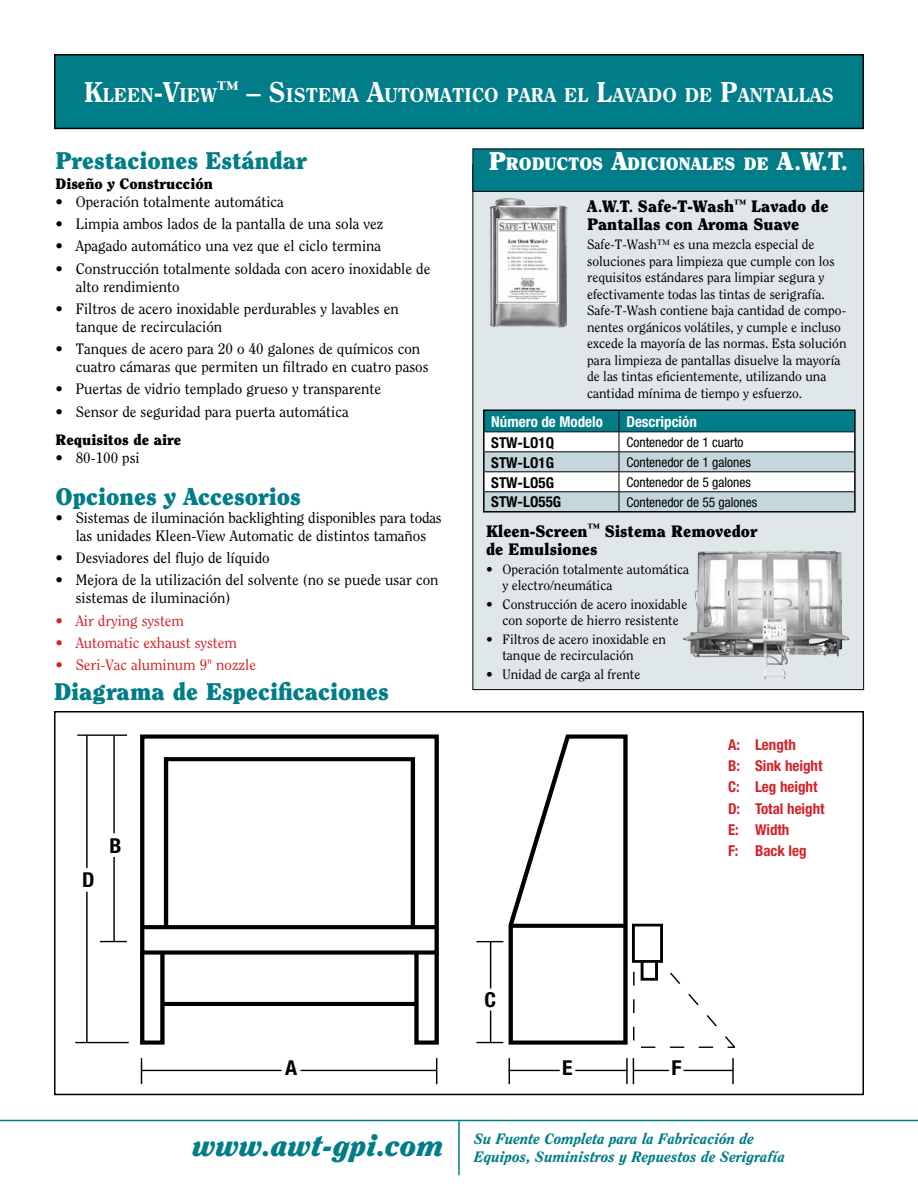
<style>
.page{position:relative;width:918px;height:1188px;background:#fff}
.page>*{position:absolute;margin:0;border:0;box-sizing:border-box;transform-origin:0 0}
.t1{font:900 24px "Clearface";color:#007d89}
.t2{font:800 19.95px "Clearface";color:#fff}
.t3{font:900 17.85px "Clearface";color:#fff}
.t4{font:900 16.5px/18px "Clearface";color:#000}
.t5{font:15px/18px "Clearface";color:#000}
.t6{font:italic 800 15px/18px "Clearface";color:#007d89}
.t7{font:15px "Clearface";letter-spacing:-.005em;color:#d2232a}
.t8{font:700 condensed 15px/21.3px "Helvetica Neue";color:#d2232a}
.t9{font:900 15px "Clearface";color:#000}
.t10{font:700 condensed 15px "Helvetica Neue";color:#000}
.t11{font:700 condensed 15px "Helvetica Neue";color:#fff}
.t12{font:13.5px/16.5px "Clearface";color:#000}
.t13{font:condensed 13.5px "Helvetica Neue";color:#000}
.s1{font-size:28.5px}
.s2{font-size:25.5px}
.s3{font-size:19.5px}
.s4{font-size:12px}
.s5{font-weight:900;font-size:30px}
.s6{font-weight:900;font-size:24px}
</style>
<div class="page">
<div style="left:473px;top:165px;width:391px;height:525px;background:#dfe7ea"></div>
<div style="left:473px;top:149px;width:391px;height:42px;background:#007d89"></div>
<div style="left:472px;top:148px;width:392px;height:44px;border:1px solid #000"></div>
<div style="left:55px;top:55px;width:808px;height:73px;background:#007d89"></div>
<div style="left:54px;top:54px;width:810px;height:75px;border:2px solid #000"></div>
<hr style="left:458px;top:1121px;width:2px;height:54px;background:#007d89">
<hr style="left:0;top:1120px;width:918px;height:1px;background:#007d89">
<div style="left:140px;top:734px;width:299px;height:221px;border:4px solid #000"></div>
<svg style="left:142px;top:925px;width:295px;height:4px"></svg>
<div style="left:164px;top:757px;width:251px;height:172px;border:4px solid #000"></div>
<div style="left:414px;top:950px;width:25px;height:95px;border:4px solid #000"></div>
<div style="left:140px;top:950px;width:25px;height:95px;border:4px solid #000"></div>
<hr style="left:162px;top:1002px;width:254px;height:4px;background:#000">
<hr style="left:77px;top:734px;width:50px;height:2px;background:#000">
<hr style="left:113px;top:735px;width:2px;height:98px;background:#000">
<hr style="left:113px;top:857px;width:2px;height:85px;background:#000">
<hr style="left:86px;top:735px;width:2px;height:133px;background:#000">
<hr style="left:86px;top:892px;width:2px;height:151px;background:#000">
<hr style="left:75px;top:1042px;width:54px;height:1px;background:#000">
<svg style="left:100px;top:941px;width:27px;height:1px"></svg>
<hr style="left:683px;top:1070px;width:50px;height:1px;background:#000">
<hr style="left:732px;top:1058px;width:2px;height:26px;background:#000">
<svg style="left:633px;top:1058px;width:1px;height:26px"></svg>
<hr style="left:626px;top:1058px;width:2px;height:26px;background:#000">
<svg style="left:509px;top:1058px;width:1px;height:26px"></svg>
<svg style="left:141px;top:1058px;width:1px;height:26px"></svg>
<svg style="left:436px;top:1058px;width:1px;height:26px"></svg>
<hr style="left:633px;top:1070px;width:36px;height:1px;background:#000">
<hr style="left:575px;top:1070px;width:53px;height:1px;background:#000">
<hr style="left:509px;top:1070px;width:51px;height:1px;background:#000">
<hr style="left:142px;top:1070px;width:140px;height:1px;background:#000">
<hr style="left:300px;top:1070px;width:137px;height:1px;background:#000">
<div style="left:54px;top:711px;width:810px;height:384px;border:2px solid #000"></div>
<hr style="left:483px;top:409px;width:136px;height:2px;background:#000">
<hr style="left:619px;top:409px;width:237px;height:2px;background:#000">
<svg style="left:483px;top:410px;width:373px;height:101px;background:#a7c7cb"></svg>
<hr style="left:483px;top:511px;width:136px;height:2px;background:#000">
<hr style="left:619px;top:511px;width:237px;height:2px;background:#000">
<img style="left:683px;top:551px;width:167px;height:128px">
<img style="left:489px;top:198px;width:79px;height:130px">
<svg style="left:476px;top:734px;width:260px;height:314px"></svg>
<h2 class="t2" style="left:84px;top:82px;width:750px"><span class="s1">K</span>LEEN<span class="s1">-V</span>IEW<sup>™</sup> <span class="s1">– S</span>ISTEMA <span class="s1">A</span>UTOMATICO PARA EL <span class="s1">L</span>AVADO DE <span class="s1">P</span>ANTALLAS</h2>
<h1 class="t1" style="left:56px;top:146px;width:253px">Prestaciones Estándar</h1>
<p class="t9" style="left:56px;top:174px;width:159px">Diseño y Construcción</p>
<p class="t5" style="left:56px;top:192px;width:230px">• Operación totalmente automática</p>
<p class="t5" style="left:56px;top:214px;width:330px">• Limpia ambos lados de la pantalla de una sola vez</p>
<p class="t5" style="left:56px;top:237px;width:327px">• Apagado automático una vez que el ciclo termina</p>
<p class="t5" style="left:76px;top:259px;width:356px;text-indent:-20px">• Construcción totalmente soldada con acero inoxidable de alto rendimiento</p>
<p class="t5" style="left:76px;top:299px;width:324px;text-indent:-20px">• Filtros de acero inoxidable perdurables y lavables en tanque de recirculación</p>
<p class="t5" style="left:76px;top:340px;width:354px;text-indent:-20px">• Tanques de acero para 20 o 40 galones de químicos con cuatro cámaras que permiten un filtrado en cuatro pasos</p>
<p class="t5" style="left:56px;top:380px;width:327px">• Puertas de vidrio templado grueso y transparente</p>
<p class="t5" style="left:56px;top:402px;width:295px">• Sensor de seguridad para puerta automática</p>
<p class="t9" style="left:56px;top:430px;width:127px">Requisitos de aire</p>
<p class="t5" style="left:56px;top:448px;width:86px">• 80-100 psi</p>
<h1 class="t1" style="left:56px;top:481px;width:247px">Opciones y Accesorios</h1>
<p class="t5" style="left:56px;top:508px;width:388px;text-align:center">• Sistemas de iluminación backlighting disponibles para todas las unidades Kleen-View Automatic de distintos tamaños</p>
<p class="t5" style="left:56px;top:548px;width:216px">• Desviadores del flujo de líquido</p>
<p class="t5" style="left:76px;top:571px;width:364px;text-indent:-20px">• Mejora de la utilización del solvente (no se puede usar con sistemas de iluminación)</p>
<p class="t7" style="left:56px;top:611px;width:130px">• Air drying system</p>
<p class="t7" style="left:56px;top:634px;width:183px">• Automatic exhaust system</p>
<p class="t7" style="left:56px;top:656px;width:202px">• Seri-Vac aluminum 9" nozzle</p>
<h1 class="t1" style="left:54px;top:677px;width:336px">Diagrama de Especificaciones</h1>
<p class="t3" style="left:489px;top:153px;width:360px"><span class="s2">P</span>RODUCTOS <span class="s2">A</span>DICIONALES DE <span class="s2">A</span><span class="s3">.</span><span class="s2">W</span><span class="s3">.</span><span class="s2">T</span><span class="s3">.</span></p>
<p class="t4" style="left:587px;top:197px;width:243px">A<span class="s4">.</span>W<span class="s4">.</span>T<span class="s4">.</span> Safe-T-Wash<sup>™</sup> Lavado de<br>Pantallas con Aroma Suave</p>
<p class="t12" style="left:587px;top:236px;width:261px">Safe-T-Wash™ es una mezcla especial de soluciones para limpieza que cumple con los requisitos estándares para limpiar segura y efectivamente todas las tintas de serigrafía.<br>Safe-T-Wash contiene baja cantidad de compo&shy;nentes orgánicos volátiles, y cumple e incluso excede la mayoría de las normas. Esta solución para limpieza de pantallas disuelve la mayoría de las tintas eficientemente, utilizando una cantidad mínima de tiempo y esfuerzo.</p>
<p class="t11" style="left:491px;top:412px;width:113px">Número de Modelo</p>
<p class="t11" style="left:626px;top:412px;width:72px">Descripción</p>
<p class="t10" style="left:491px;top:433px;width:64px">STW-LO1Q</p>
<p class="t13" style="left:626px;top:435px;width:119px">Contenedor de 1 cuarto</p>
<p class="t10" style="left:491px;top:453px;width:64px">STW-LO1G</p>
<p class="t13" style="left:626px;top:455px;width:126px">Contenedor de 1 galones</p>
<p class="t10" style="left:491px;top:473px;width:64px">STW-LO5G</p>
<p class="t13" style="left:626px;top:475px;width:126px">Contenedor de 5 galones</p>
<p class="t10" style="left:491px;top:493px;width:71px">STW-LO55G</p>
<p class="t13" style="left:626px;top:494px;width:132px">Contenedor de 55 galones</p>
<p class="t4" style="left:486px;top:522px;width:273px">Kleen-Screen<sup>™</sup> Sistema Removedor de Emulsiones</p>
<p class="t12" style="left:502px;top:560px;width:188px;text-indent:-16px">• Operación totalmente automática y electro/neumática</p>
<p class="t12" style="left:486px;top:596px;width:203px;text-align:center">• Construcción de acero inoxidable con soporte de hierro resistente</p>
<p class="t12" style="left:503px;top:631px;width:165px;text-indent:-16px">• Filtros de acero inoxidable en tanque de recirculación</p>
<p class="t12" style="left:486px;top:666px;width:156px">• Unidad de carga al frente</p>
<p class="t8" style="left:728px;top:734px;width:98px">A: Length<br>B: Sink height<br>C: Leg height<br>D: Total height<br>E: Width<br>F: Back leg</p>
<p class="t6" style="left:474px;top:1129px;width:313px;text-indent:-281px"><span class="s5">www</span><span class="s6">.</span><span class="s5">awt-gpi</span><span class="s6">.</span><span class="s5">com</span> Su Fuente Completa para la Fabricación de<br>Equipos, Suministros y Repuestos de Serigrafía</p>
</div>
